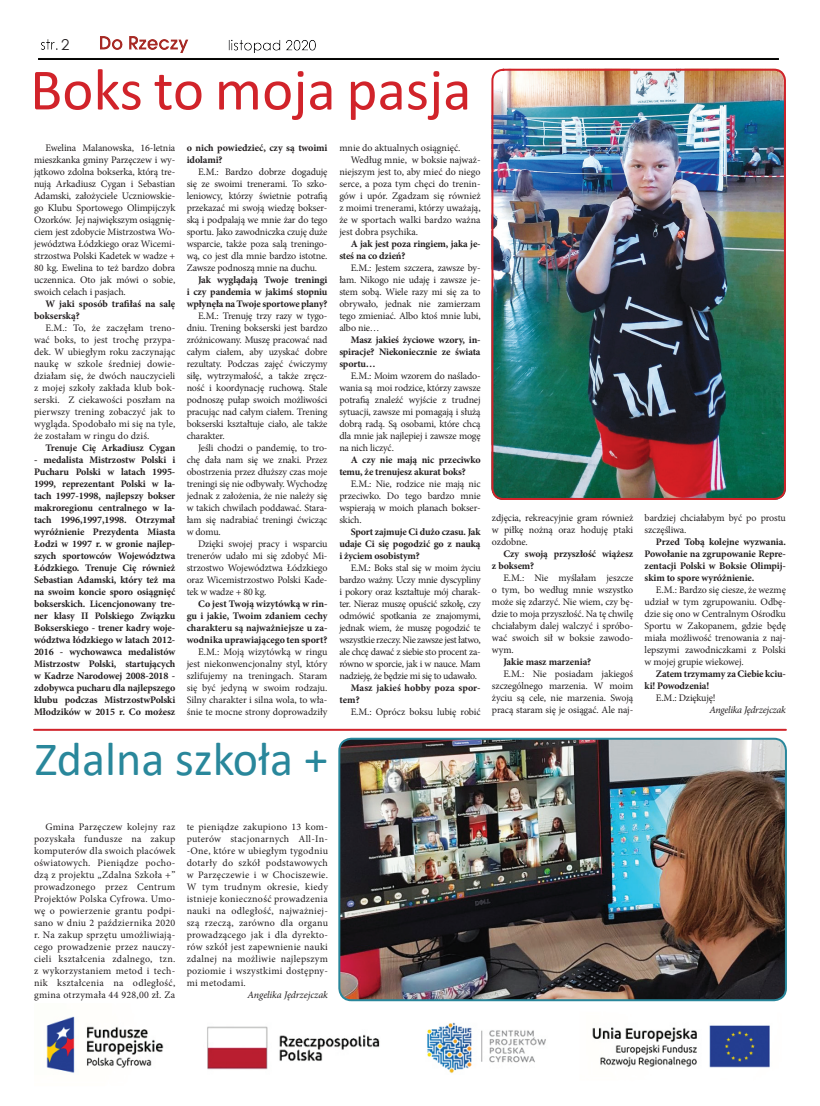
<style>
.page{position:relative;width:820px;height:1106px;background:#fff}
.page>*{position:absolute;margin:0;border:0;box-sizing:border-box;transform-origin:0 0}
.t1{font:59.1px "Calibri";color:#d1232a}
.t2{font:48px "Calibri";color:#29879b}
.t3{font:15px "Century Gothic";color:#231f20}
.t4{font:10px/12px "Minion Pro";letter-spacing:-.01em;color:#231f20;text-align:justify}
.t5{font:700 10px/12px "Minion Pro";letter-spacing:-.01em;color:#231f20}
.t6{font:italic 10px "Minion Pro";letter-spacing:-.02em;color:#231f20}
.t7{font:700 10px/12px "Minion Pro";letter-spacing:.01em;color:#231f20}
</style>
<div class="page">
<img style="left:38px;top:36px;width:740px;height:24px">
<div style="left:61px;top:36px;width:26px;height:18px;background:#fff"></div>
<img style="left:494px;top:69px;width:291px;height:431px">
<div style="left:491px;top:69px;width:294px;height:431px;border:2px solid #d1232a;border-radius:11px"></div>
<img style="left:340px;top:739px;width:445px;height:261px">
<div style="left:338px;top:737px;width:448px;height:264px;border:2px solid #29879b;border-radius:12px"></div>
<img style="left:46px;top:1016px;width:724px;height:58px">
<hr style="left:34px;top:729px;width:751px;height:2px;background:#d1232a">
<h3 class="t3" style="left:61px;top:34px;width:12px">26</h3>
<h1 class="t1" style="left:30px;top:49px;width:443px">Boks to moja pasja</h1>
<p class="t4" style="left:34px;top:141px;width:143px;text-indent:11px">Ewelina Malanowska, 16-letnia mieszkanka gminy Parzęczew i wy&shy;jątkowo zdolna bokserka, którą tre&shy;nują Arkadiusz Cygan i Sebastian Adamski, założyciele Uczniowskie&shy;go Klubu Sportowego Olimpijczyk Ozorków. Jej największym osiągnię&shy;ciem jest zdobycie Mistrzostwa Wo&shy;jewództwa Łódzkiego oraz Wicemi&shy;strzostwa Polski Kadetek w wadze + 80 kg. Ewelina to też bardzo dobra uczennica. Oto jak mówi o sobie, swoich celach i pasjach.</p>
<p class="t5" style="left:34px;top:297px;width:143px;text-indent:11px">W jaki sposób trafiłaś na salę bokserską?</p>
<p class="t4" style="left:34px;top:321px;width:143px;text-indent:11px">E.M.: To, że zaczęłam treno&shy;wać boks, to jest trochę przypa&shy;dek. W ubiegłym roku zaczynając naukę w szkole średniej dowie&shy;działam się, że dwóch nauczycieli z mojej szkoły zakłada klub bok&shy;serski. Z ciekawości poszłam na pierwszy trening zobaczyć jak to wygląda. Spodobało mi się na tyle, że zostałam w ringu do dziś.</p>
<p class="t5" style="left:45px;top:441px;width:131px">Trenuje Cię Arkadiusz Cygan</p>
<p class="t5" style="left:34px;top:453px;width:143px;text-align:justify">- medalista Mistrzostw Polski i Pucharu Polski w latach 1995- 1999, reprezentant Polski w la&shy;tach 1997-1998, najlepszy bokser makroregionu centralnego w la&shy;tach 1996,1997,1998. Otrzymał wyróżnienie Prezydenta Miasta Łodzi w 1997 r. w gronie najlep&shy;szych sportowców Województwa Łódzkiego. Trenuje Cię również Sebastian Adamski, który też ma na swoim koncie sporo osiągnięć bokserskich. Licencjonowany tre&shy;ner klasy II Polskiego Związku Bokserskiego - trener kadry woje&shy;wództwa łódzkiego w latach 2012- 2016 - wychowawca medalistów Mistrzostw Polski, startujących w Kadrze Narodowej 2008-2018 - zdobywca pucharu dla najlepszego klubu podczas MistrzostwPolski Młodzików w 2015 r. Co możesz</p>
<p class="t4" style="left:339px;top:141px;width:123px">mnie do aktualnych osiągnięć.</p>
<p class="t4" style="left:350px;top:153px;width:131px">Według mnie, w boksie najważ-</p>
<p class="t4" style="left:339px;top:165px;width:143px">niejszym jest to, aby mieć do niego</p>
<p class="t4" style="left:339px;top:177px;width:143px">serce, a poza tym chęci do trenin-</p>
<p class="t4" style="left:339px;top:189px;width:143px">gów i upór. Zgadzam się również</p>
<p class="t4" style="left:339px;top:201px;width:143px">z moimi trenerami, którzy uważają,</p>
<p class="t4" style="left:339px;top:213px;width:143px">że w sportach walki bardzo ważna</p>
<p class="t4" style="left:339px;top:225px;width:80px">jest dobra psychika.</p>
<p class="t5" style="left:339px;top:237px;width:143px;text-indent:11px">A jak jest poza ringiem, jaka je&shy;steś na co dzień?</p>
<p class="t4" style="left:339px;top:261px;width:143px;text-indent:11px">E.M.: Jestem szczera, zawsze by&shy;łam. Nikogo nie udaję i zawsze je&shy;stem sobą. Wiele razy mi się za to obrywało, jednak nie zamierzam tego zmieniać. Albo ktoś mnie lubi, albo nie…</p>
<p class="t5" style="left:339px;top:333px;width:143px;text-align:justify;text-indent:11px">Masz jakieś życiowe wzory, in&shy;spiracje? Niekoniecznie ze świata sportu…</p>
<p class="t4" style="left:339px;top:369px;width:143px;text-indent:11px">E.M.: Moim wzorem do naślado&shy;wania są moi rodzice, którzy zawsze potrafią znaleźć wyjście z trudnej sytuacji, zawsze mi pomagają i służą dobrą radą. Są osobami, które chcą dla mnie jak najlepiej i zawsze mogę na nich liczyć.</p>
<p class="t5" style="left:339px;top:453px;width:143px;text-indent:11px">A czy nie mają nic przeciwko temu, że trenujesz akurat boks?</p>
<p class="t4" style="left:339px;top:477px;width:143px;text-indent:11px">E.M.: Nie, rodzice nie mają nic przeciwko. Do tego bardzo mnie wspierają w moich planach bokser&shy;skich.</p>
<p class="t5" style="left:339px;top:525px;width:143px;text-align:justify;text-indent:11px">Sport zajmuje Ci dużo czasu. Jak udaje Ci się pogodzić go z nauką i życiem osobistym?</p>
<p class="t4" style="left:339px;top:561px;width:143px;text-indent:11px">E.M.: Boks stal się w moim życiu bardzo ważny. Uczy mnie dyscypliny i pokory oraz kształtuje mój charak&shy;ter. Nieraz muszę opuścić szkołę, czy odmówić spotkania ze znajomymi, jednak wiem, że muszę pogodzić te wszystkie rzeczy. Nie zawsze jest łatwo, ale chcę dawać z siebie sto procent za&shy;równo w sporcie, jak i w nauce. Mam nadzieję, że będzie mi się to udawało.</p>
<p class="t7" style="left:339px;top:681px;width:143px;text-indent:11px">Masz jakieś hobby poza spor&shy;tem?</p>
<p class="t4" style="left:350px;top:705px;width:131px">E.M.: Oprócz boksu lubię robić</p>
<p class="t5" style="left:187px;top:141px;width:142px">o nich powiedzieć, czy są twoimi idolami?</p>
<p class="t4" style="left:187px;top:165px;width:142px;text-indent:11px">E.M.: Bardzo dobrze dogaduję się ze swoimi trenerami. To szko&shy;leniowcy, którzy świetnie potrafią przekazać mi swoją wiedzę bokser&shy;ską i podpalają we mnie żar do tego sportu. Jako zawodniczka czuję duże wsparcie, także poza salą treningo&shy;wą, co jest dla mnie bardzo istotne.<br>Zawsze podnoszą mnie na duchu.</p>
<p class="t5" style="left:187px;top:273px;width:142px;text-align:justify;text-indent:11px">Jak wyglądają Twoje treningi i czy pandemia w jakimś stopniu wpłynęła na Twoje sportowe plany?</p>
<p class="t4" style="left:187px;top:309px;width:142px;text-indent:11px">E.M.: Trenuję trzy razy w tygo&shy;dniu. Trening bokserski jest bardzo zróżnicowany. Muszę pracować nad całym ciałem, aby uzyskać dobre rezultaty. Podczas zajęć ćwiczymy siłę, wytrzymałość, a także zręcz&shy;ność i koordynację ruchową. Stale podnoszę pułap swoich możliwości pracując nad całym ciałem. Trening bokserski kształtuje ciało, ale także charakter.</p>
<p class="t4" style="left:187px;top:441px;width:142px;text-indent:11px">Jeśli chodzi o pandemię, to tro&shy;chę dała nam się we znaki. Przez obostrzenia przez dłuższy czas moje treningi się nie odbywały. Wychodzę jednak z założenia, że nie należy się w takich chwilach poddawać. Stara&shy;łam się nadrabiać treningi ćwicząc w domu.</p>
<p class="t4" style="left:187px;top:537px;width:142px;text-indent:11px">Dzięki swojej pracy i wsparciu trenerów udało mi się zdobyć Mi&shy;strzostwo Województwa Łódzkiego oraz Wicemistrzostwo Polski Kade&shy;tek w wadze + 80 kg.</p>
<p class="t5" style="left:187px;top:597px;width:142px;text-align:justify;text-indent:11px">Co jest Twoją wizytówką w rin&shy;gu i jakie, Twoim zdaniem cechy charakteru są najważniejsze u za&shy;wodnika uprawiającego ten sport?</p>
<p class="t4" style="left:187px;top:645px;width:142px;text-indent:11px">E.M.: Moją wizytówką w ringu jest niekonwencjonalny styl, który szlifujemy na treningach. Staram się być jedyną w swoim rodzaju.<br>Silny charakter i silna wola, to wła&shy;śnie te mocne strony doprowadziły</p>
<h2 class="t2" style="left:35px;top:725px;width:294px">Zdalna szkoła +</h2>
<p class="t4" style="left:492px;top:512px;width:143px">zdjęcia, rekreacyjnie gram również w piłkę nożną oraz hoduję ptaki ozdobne.</p>
<p class="t5" style="left:492px;top:547px;width:143px;text-indent:11px">Czy swoją przyszłość wiążesz z boksem?</p>
<p class="t4" style="left:492px;top:572px;width:143px;text-indent:11px">E.M.: Nie myślałam jeszcze o tym, bo według mnie wszystko może się zdarzyć. Nie wiem, czy bę&shy;dzie to moja przyszłość. Na tę chwilę chciałabym dalej walczyć i spróbo&shy;wać swoich sił w boksie zawodo&shy;wym.</p>
<p class="t5" style="left:503px;top:655px;width:89px">Jakie masz marzenia?</p>
<p class="t4" style="left:492px;top:668px;width:143px;text-indent:11px">E.M.: Nie posiadam jakiegoś szczególnego marzenia. W moim życiu są cele, nie marzenia. Swoją pracą staram się je osiągać. Ale naj-</p>
<p class="t4" style="left:644px;top:512px;width:143px">bardziej chciałabym być po prostu szczęśliwa.</p>
<p class="t5" style="left:644px;top:535px;width:143px;text-align:justify;text-indent:11px">Przed Tobą kolejne wyzwania.<br>Powołanie na zgrupowanie Repre&shy;zentacji Polski w Boksie Olimpij&shy;skim to spore wyróżnienie.</p>
<p class="t4" style="left:644px;top:584px;width:143px;text-indent:11px">E.M.: Bardzo się ciesze, że wezmę udział w tym zgrupowaniu. Odbę&shy;dzie się ono w Centralnym Ośrodku Sportu w Zakopanem, gdzie będę miała możliwość trenowania z naj&shy;lepszymi zawodniczkami z Polski w mojej grupie wiekowej.</p>
<p class="t5" style="left:644px;top:667px;width:143px;text-indent:11px">Zatem trzymamy za Ciebie kciu&shy;ki! Powodzenia!</p>
<p class="t4" style="left:655px;top:692px;width:61px">E.M.: Dziękuję!</p>
<p class="t6" style="left:709px;top:703px;width:78px">Angelika Jędrzejczak</p>
<p class="t4" style="left:34px;top:820px;width:143px;text-indent:11px">Gmina Parzęczew kolejny raz pozyskała fundusze na zakup komputerów dla swoich placówek oświatowych. Pieniądze pocho&shy;dzą z projektu „Zdalna Szkoła +” prowadzonego przez Centrum Projektów Polska Cyfrowa. Umo&shy;wę o powierzenie grantu podpi&shy;sano w dniu 2 października 2020 r. Na zakup sprzętu umożliwiają&shy;cego prowadzenie przez nauczy&shy;cieli kształcenia zdalnego, tzn. z wykorzystaniem metod i tech&shy;nik kształcenia na odległość, gmina otrzymała 44 928,00 zł. Za</p>
<p class="t4" style="left:187px;top:820px;width:143px">te pieniądze zakupiono 13 kom&shy;puterów stacjonarnych All-In--One, które w ubiegłym tygodniu dotarły do szkół podstawowych w Parzęczewie i w Chociszewie.<br>W tym trudnym okresie, kiedy istnieje konieczność prowadzenia nauki na odległość, najważniej&shy;szą rzeczą, zarówno dla organu prowadzącego jak i dla dyrekto&shy;rów szkół jest zapewnienie nauki zdalnej na możliwie najlepszym poziomie i wszystkimi dostępny&shy;mi metodami.</p>
<p class="t6" style="left:247px;top:987px;width:82px">Angelika Jędrzejczak</p>
</div>
